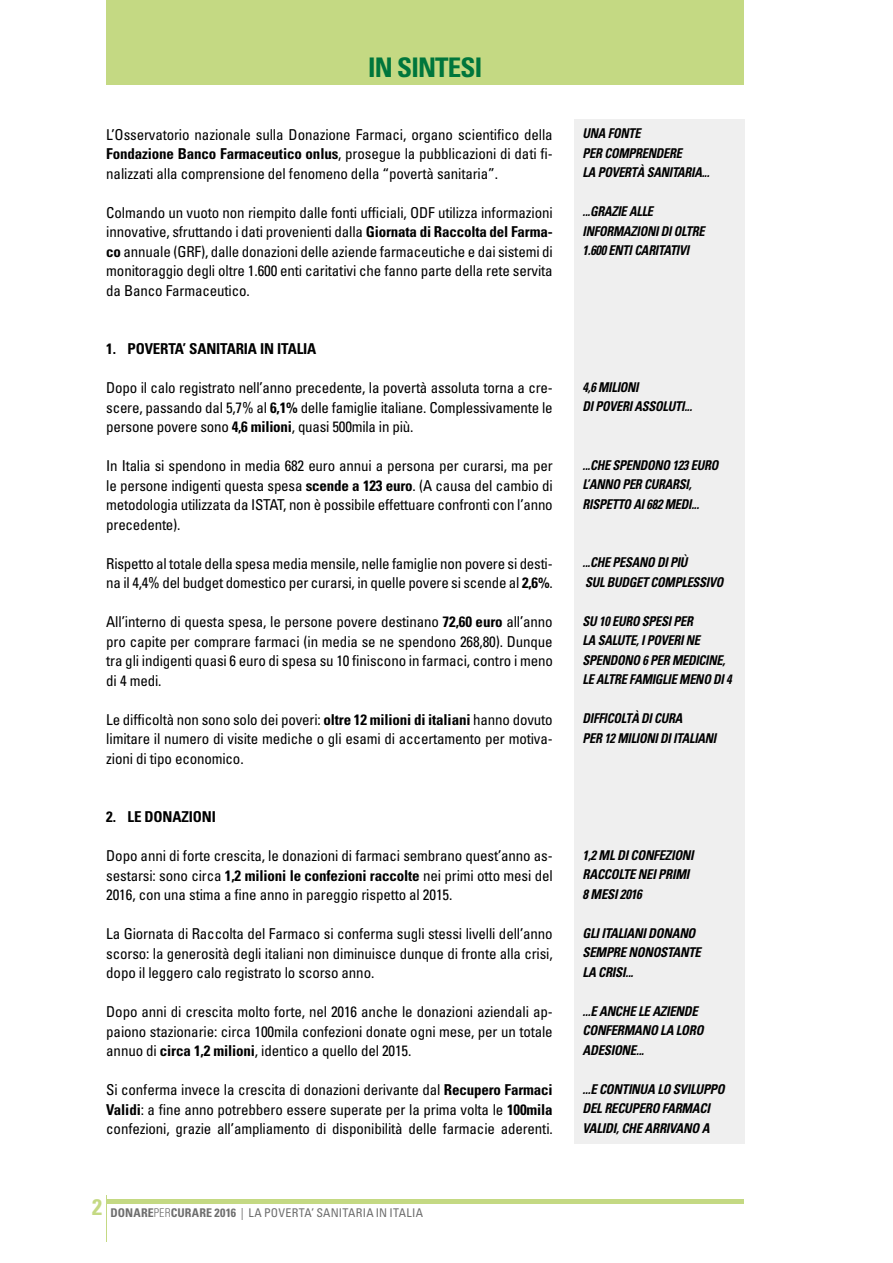
<style>
.page{position:relative;width:893px;height:1263px;background:#fff}
.page>*{position:absolute;margin:0;border:0;box-sizing:border-box;transform-origin:0 0}
.t1{font:700 condensed 27px "Univers";letter-spacing:-.03em;color:#00763c}
.txt_-_base{font:condensed 15px/19.5px "Univers";letter-spacing:-.01em;color:#000;text-align:justify}
.txt_-_base-2{font:700 condensed 15px "Univers";letter-spacing:-.01em;color:#000}
.txt_-_base-3{font:italic 700 condensed 13.5px/19.5px "Univers";letter-spacing:-.02em;color:#000;scale:.92 1}
.txt_-_base-4{font:italic 700 condensed 13.5px "Univers";letter-spacing:-.02em;color:#000;scale:.95 1}
.txt_dida{font:condensed 12px "Univers";letter-spacing:.025em;color:#6e6e6e}
.s1{font-weight:700}
.s2{font-weight:300}
</style>
<div class="page">
<div style="left:574px;top:119px;width:170px;height:1025px;background:#efefef"></div>
<div style="left:106px;top:0;width:638px;height:85px;background:#c4d983"></div>
<hr style="left:106px;top:1199px;width:638px;height:4px;background:#c4d983">
<hr style="left:106px;top:1195px;width:1px;height:47px;background:#c4d983">
<p class="t1" style="left:368px;top:50px;width:116px">IN SINTESI</p>
<p class="txt_-_base" style="left:106px;top:124px;width:448px">L’Osservatorio nazionale sulla Donazione Farmaci, organo scientifico della <span class="s1">Fondazione Banco Farmaceutico onlus</span>, prosegue la pubblicazioni di dati fi&shy;nalizzati alla comprensione del fenomeno della “povertà sanitaria”.</p>
<p class="txt_-_base" style="left:106px;top:202px;width:448px">Colmando un vuoto non riempito dalle fonti ufficiali, ODF utilizza informazioni innovative, sfruttando i dati provenienti dalla <span class="s1">Giornata di Raccolta del Farma&shy;co</span> annuale (GRF), dalle donazioni delle aziende farmaceutiche e dai sistemi di monitoraggio degli oltre 1.600 enti caritativi che fanno parte della rete servita da Banco Farmaceutico.</p>
<p class="txt_-_base-2" style="left:106px;top:339px;width:212px">1. POVERTA’ SANITARIA IN ITALIA</p>
<p class="txt_-_base" style="left:106px;top:378px;width:448px">Dopo il calo registrato nell’anno precedente, la povertà assoluta torna a cre&shy;scere, passando dal 5,7% al <span class="s1">6,1%</span> delle famiglie italiane. Complessivamente le persone povere sono <span class="s1">4,6 milioni</span>, quasi 500mila in più.</p>
<p class="txt_-_base" style="left:106px;top:456px;width:448px">In Italia si spendono in media 682 euro annui a persona per curarsi, ma per le persone indigenti questa spesa <span class="s1">scende a 123 euro</span>. (A causa del cambio di metodologia utilizzata da ISTAT, non è possibile effettuare confronti con l’anno precedente).</p>
<p class="txt_-_base" style="left:106px;top:553px;width:448px">Rispetto al totale della spesa media mensile, nelle famiglie non povere si desti&shy;na il 4,4% del budget domestico per curarsi, in quelle povere si scende al <span class="s1">2,6%</span>.</p>
<p class="txt_-_base" style="left:106px;top:612px;width:448px">All’interno di questa spesa, le persone povere destinano <span class="s1">72,60 euro</span> all’anno pro capite per comprare farmaci (in media se ne spendono 268,80). Dunque tra gli indigenti quasi 6 euro di spesa su 10 finiscono in farmaci, contro i meno di 4 medi.</p>
<p class="txt_-_base" style="left:106px;top:709px;width:448px">Le difficoltà non sono solo dei poveri: <span class="s1">oltre 12 milioni di italiani</span> hanno dovuto limitare il numero di visite mediche o gli esami di accertamento per motiva&shy;zioni di tipo economico.</p>
<p class="txt_-_base-2" style="left:106px;top:807px;width:111px">2. LE DONAZIONI</p>
<p class="txt_-_base" style="left:106px;top:846px;width:448px">Dopo anni di forte crescita, le donazioni di farmaci sembrano quest’anno as&shy;sestarsi: sono circa <span class="s1">1,2 milioni le confezioni raccolte</span> nei primi otto mesi del 2016, con una stima a fine anno in pareggio rispetto al 2015.</p>
<p class="txt_-_base" style="left:106px;top:924px;width:448px">La Giornata di Raccolta del Farmaco si conferma sugli stessi livelli dell’anno scorso: la generosità degli italiani non diminuisce dunque di fronte alla crisi, dopo il leggero calo registrato lo scorso anno.</p>
<p class="txt_-_base" style="left:106px;top:1002px;width:448px">Dopo anni di crescita molto forte, nel 2016 anche le donazioni aziendali ap&shy;paiono stazionarie: circa 100mila confezioni donate ogni mese, per un totale annuo di <span class="s1">circa 1,2 milioni</span>, identico a quello del 2015.</p>
<p class="txt_-_base" style="left:106px;top:1080px;width:448px">Si conferma invece la crescita di donazioni derivante dal <span class="s1">Recupero Farmaci Validi</span>: a fine anno potrebbero essere superate per la prima volta le <span class="s1">100mila </span>confezioni, grazie all’ampliamento di disponibilità delle farmacie aderenti.</p>
<p class="txt_dida" style="left:92px;top:1205px;width:332px"><sup>2</sup> <span class="s1">DONARE</span><span class="s2">PER</span><span class="s1">CURARE 2016</span> | LA POVERTA’ SANITARIA IN ITALIA</p>
<p class="txt_-_base-3" style="left:583px;top:124px;width:65px">UNA FONTE</p>
<p class="txt_-_base-3" style="left:583px;top:143px;width:110px">PER COMPRENDERE</p>
<p class="txt_-_base-3" style="left:583px;top:163px;width:140px">LA POVERTÀ SANITARIA...</p>
<p class="txt_-_base-3" style="left:583px;top:202px;width:78px">...GRAZIE ALLE</p>
<p class="txt_-_base-3" style="left:583px;top:221px;width:134px">INFORMAZIONI DI OLTRE</p>
<p class="txt_-_base-3" style="left:583px;top:241px;width:117px">1.600 ENTI CARITATIVI</p>
<p class="txt_-_base-3" style="left:583px;top:377px;width:63px">4,6 MILIONI</p>
<p class="txt_-_base-3" style="left:583px;top:397px;width:121px">DI POVERI ASSOLUTI...</p>
<p class="txt_-_base-3" style="left:583px;top:455px;width:149px">...CHE SPENDONO 123 EURO<br>L’ANNO PER CURARSI,</p>
<p class="txt_-_base-3" style="left:583px;top:494px;width:128px">RISPETTO AI 682 MEDI...</p>
<p class="txt_-_base-3" style="left:583px;top:553px;width:116px">...CHE PESANO DI PIÙ</p>
<p class="txt_-_base-3" style="left:585px;top:572px;width:152px">SUL BUDGET COMPLESSIVO</p>
<p class="txt_-_base-3" style="left:583px;top:611px;width:164px">SU 10 EURO SPESI PER<br>LA SALUTE, I POVERI NE<br>SPENDONO 6 PER MEDICINE,<br>LE ALTRE FAMIGLIE MENO DI 4</p>
<p class="txt_-_base-3" style="left:583px;top:709px;width:110px">DIFFICOLTÀ DI CURA</p>
<p class="txt_-_base-3" style="left:583px;top:728px;width:147px">PER 12 MILIONI DI ITALIANI</p>
<p class="txt_-_base-4" style="left:583px;top:847px;width:119px">1,2 ML DI CONFEZIONI</p>
<p class="txt_-_base-4" style="left:583px;top:866px;width:114px">RACCOLTE NEI PRIMI</p>
<p class="txt_-_base-4" style="left:583px;top:886px;width:64px">8 MESI 2016</p>
<p class="txt_-_base-4" style="left:583px;top:925px;width:120px">GLI ITALIANI DONANO</p>
<p class="txt_-_base-4" style="left:583px;top:944px;width:126px">SEMPRE NONOSTANTE</p>
<p class="txt_-_base-4" style="left:583px;top:964px;width:55px">LA CRISI...</p>
<p class="txt_-_base-4" style="left:583px;top:1003px;width:123px">...E ANCHE LE AZIENDE</p>
<p class="txt_-_base-4" style="left:583px;top:1022px;width:129px">CONFERMANO LA LORO</p>
<p class="txt_-_base-4" style="left:583px;top:1042px;width:66px">ADESIONE...</p>
<p class="txt_-_base-4" style="left:583px;top:1081px;width:151px">...E CONTINUA LO SVILUPPO</p>
<p class="txt_-_base-4" style="left:583px;top:1100px;width:136px">DEL RECUPERO FARMACI</p>
<p class="txt_-_base-4" style="left:583px;top:1120px;width:135px">VALIDI, CHE ARRIVANO A</p>
</div>
